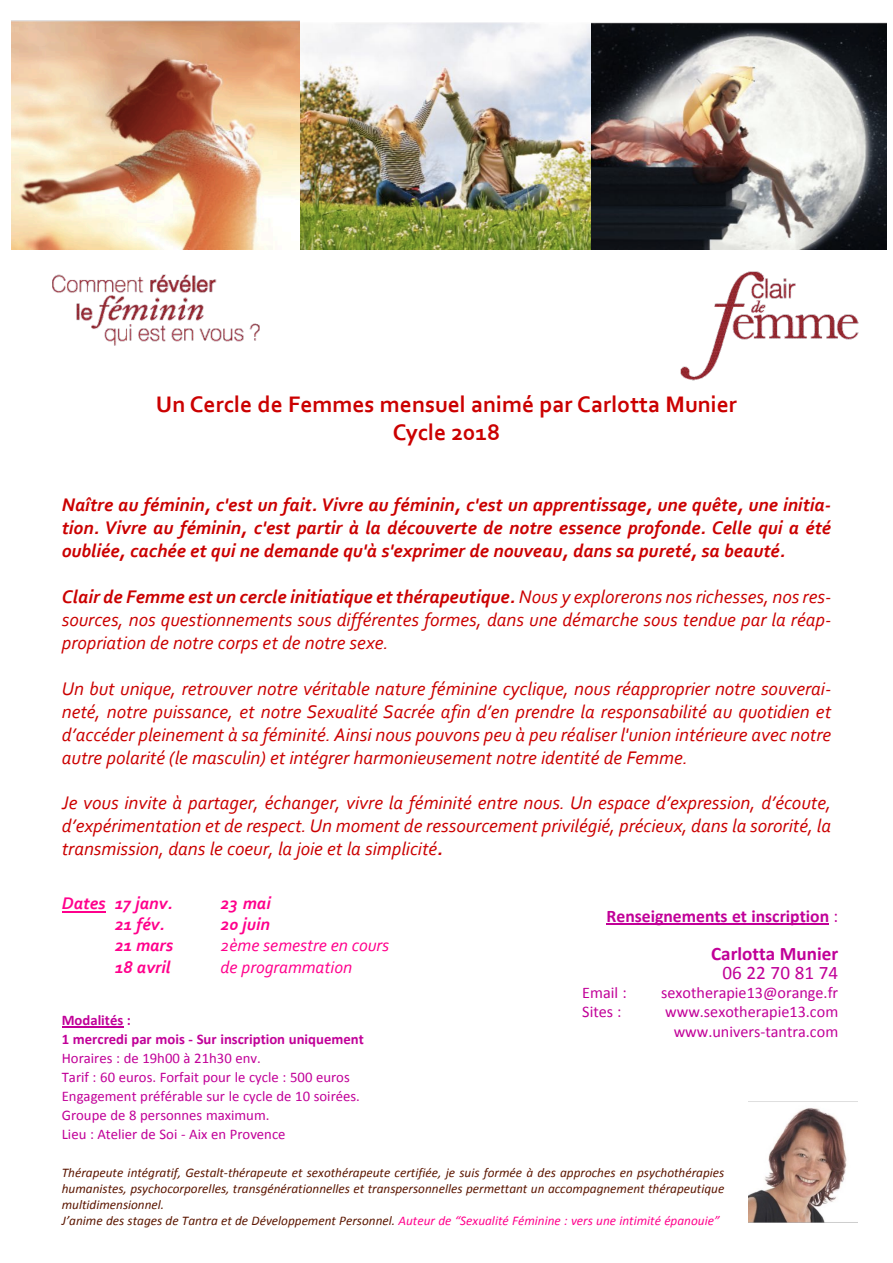
<style>
.page{position:relative;width:893px;height:1263px;background:#fff}
.page>*{position:absolute;margin:0;border:0;box-sizing:border-box;transform-origin:0 0}
.t1{font:700 23.55px/28.2px "Corbel";color:#cb0000;text-align:center}
.t2{font:italic 19.05px/23px "Corbel";color:#cb0000;text-align:justify}
.t3{font:italic 700 19.05px/23px "Corbel";color:#cb0000;text-align:justify}
.t4{font:700 19.05px "Calibri";color:#c10098}
.t5{font:19.05px "Calibri";color:#c10098}
.t6{font:italic 700 17.7px "Corbel";color:#ff008c}
.t7{font:italic 17.7px "Corbel";color:#ff008c}
.t8{font:700 17.7px "Calibri";color:#c10098}
.t9{font:16.2px/19px "Calibri";color:#c10098;text-align:center}
.t10{font:14.7px/19px "Calibri";color:#c10098}
.t11{font:700 14.7px/19px "Calibri";color:#c10098}
.t12{font:italic 13.2px/15.9px "Calibri";color:#5c1600}
.s1{font-weight:700}
.s2{font-weight:400}
.s3{color:#ff008c}
</style>
<div class="page">
<img style="left:748px;top:1101px;width:109px;height:121px">
<img style="left:676px;top:249px;width:192px;height:132px">
<img style="left:52px;top:274px;width:208px;height:72px">
<hr style="left:606px;top:923px;width:223px;height:2px;background:#c10098">
<hr style="left:62px;top:1026px;width:61px;height:1px;background:#c10098">
<hr style="left:62px;top:911px;width:44px;height:1px;background:#ff008c">
<img style="left:300px;top:22px;width:292px;height:227px">
<img style="left:11px;top:20px;width:289px;height:229px">
<img style="left:592px;top:22px;width:294px;height:227px">
<p class="t1" style="left:156px;top:390px;width:583px">Un Cercle de Femmes mensuel animé par Carlotta Munier<br>Cycle 2018</p>
<p class="t3" style="left:62px;top:493px;width:771px">Naître au féminin, c'est un fait. Vivre au féminin, c'est un apprentissage, une quête, une initia&shy;tion. Vivre au féminin, c'est partir à la découverte de notre essence profonde. Celle qui a été oubliée, cachée et qui ne demande qu'à s'exprimer de nouveau, dans sa pureté, sa beauté.</p>
<p class="t2" style="left:62px;top:585px;width:771px"><span class="s1">Clair de Femme est un cercle initiatique et thérapeutique.</span> Nous y explorerons nos richesses, nos res&shy;sources, nos questionnements sous différentes formes, dans une démarche sous tendue par la réap&shy;propriation de notre corps et de notre sexe.</p>
<p class="t2" style="left:62px;top:677px;width:771px">Un but unique, retrouver notre véritable nature féminine cyclique, nous réapproprier notre souverai&shy;neté, notre puissance, et notre Sexualité Sacrée afin d’en prendre la responsabilité au quotidien et d’accéder pleinement à sa féminité. Ainsi nous pouvons peu à peu réaliser l'union intérieure avec notre autre polarité (le masculin) et intégrer harmonieusement notre identité de Femme.</p>
<p class="t2" style="left:62px;top:791px;width:771px">Je vous invite à partager, échanger, vivre la féminité entre nous. Un espace d’expression, d’écoute, d’expérimentation et de respect. Un moment de ressourcement privilégié, précieux, dans la sororité, la transmission, dans le coeur, la joie et la simplicité<span class="s1">.</span></p>
<p class="t6" style="left:62px;top:892px;width:112px">Dates 17 janv.</p>
<p class="t6" style="left:221px;top:892px;width:52px">23 mai</p>
<p class="t6" style="left:115px;top:913px;width:52px">21 fév.</p>
<p class="t6" style="left:221px;top:913px;width:51px">20 juin</p>
<p class="t6" style="left:115px;top:934px;width:60px">21 mars</p>
<p class="t7" style="left:221px;top:934px;width:170px">2ème semestre en cours</p>
<p class="t6" style="left:115px;top:956px;width:57px">18 avril</p>
<p class="t7" style="left:221px;top:956px;width:133px">de programmation</p>
<p class="t11" style="left:62px;top:1010px;width:303px">Modalités :<br>1 mercredi par mois - Sur inscription uniquement</p>
<p class="t10" style="left:62px;top:1048px;width:300px">Horaires : de 19h00 à 21h30 env.<br>Tarif : 60 euros. Forfait pour le cycle : 500 euros Engagement préférable sur le cycle de 10 soirées.<br>Groupe de 8 personnes maximum.<br>Lieu : Atelier de Soi - Aix en Provence</p>
<p class="t8" style="left:606px;top:905px;width:233px">Renseignements et inscription <span class="s2">:</span></p>
<p class="t4" style="left:711px;top:942px;width:129px">Carlotta Munier</p>
<p class="t5" style="left:722px;top:961px;width:117px">06 22 70 81 74</p>
<p class="t9" style="left:582px;top:983px;width:46px">Email :</p>
<p class="t9" style="left:661px;top:983px;width:179px">sexotherapie13@orange.fr</p>
<p class="t9" style="left:582px;top:1002px;width:41px">Sites :</p>
<p class="t9" style="left:665px;top:1002px;width:175px">www.sexotherapie13.com www.univers-tantra.com</p>
<p class="t12" style="left:62px;top:1164px;width:664px">Thérapeute intégratif, Gestalt-thérapeute et sexothérapeute certifiée, je suis formée à des approches en psychothérapies humanistes, psychocorporelles, transgénérationnelles et transpersonnelles permettant un accompagnement thérapeutique multidimensionnel.<br>J’anime des stages de Tantra et de Développement Personnel. <span class="s3">Auteur de “Sexualité Féminine : vers une intimité épanouie”</span></p>
</div>
